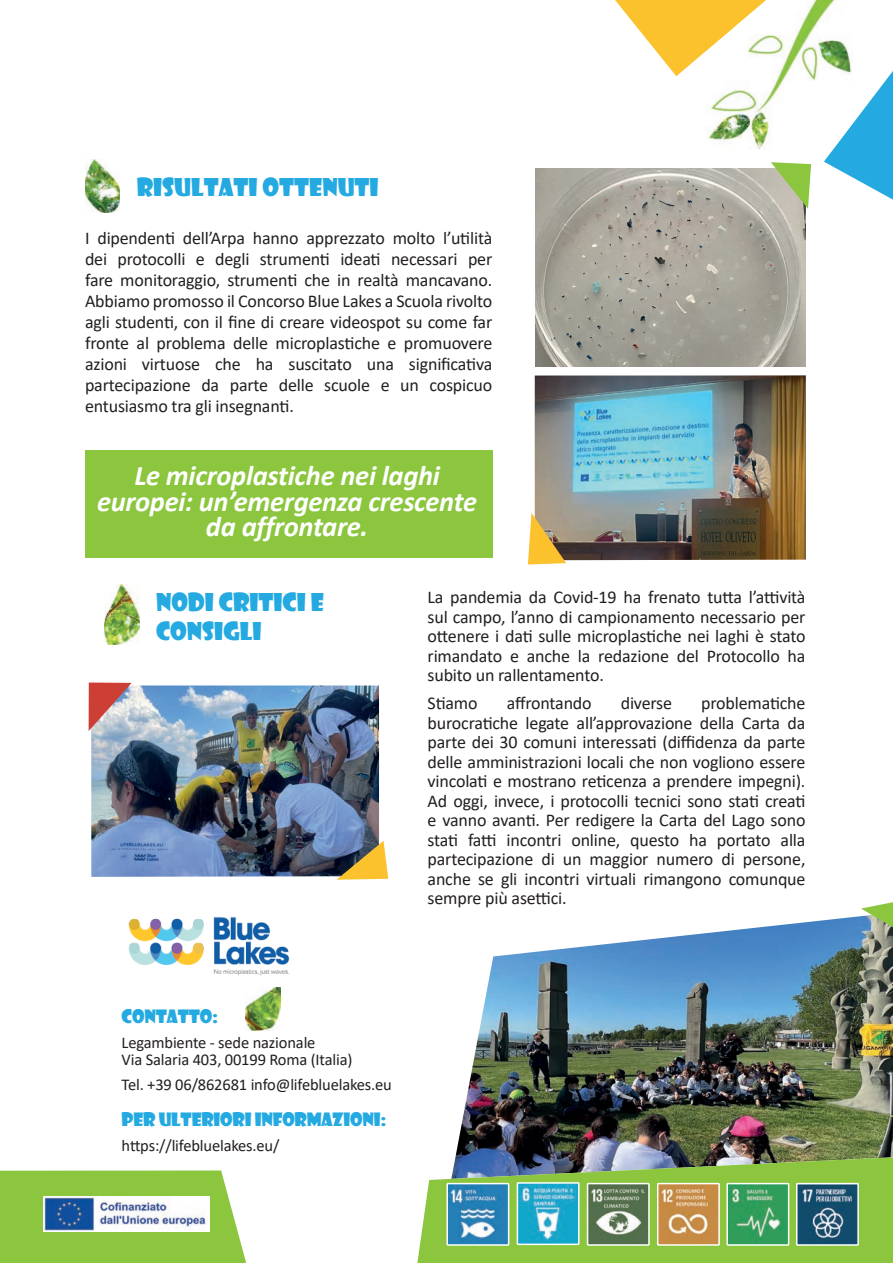
<style>
.page{position:relative;width:893px;height:1263px;background:#fff}
.page>*{position:absolute;margin:0;border:0;box-sizing:border-box;transform-origin:0 0}
.t1{font:italic 700 28.5px/25.5px "Calibri";letter-spacing:-.01em;color:#fff;text-align:center}
.t2{font:24px/28.8px "Showcard Gothic";color:#24aae1}
.t3{font:18px/19.5px "Calibri";letter-spacing:-.01em;color:#231f20;text-align:justify}
.t4{font:18px "Showcard Gothic";letter-spacing:-.01em;color:#24aae1}
.t5{font:16.5px/16.5px "Calibri";letter-spacing:-.01em;color:#231f20}
</style>
<div class="page">
<svg style="left:615px;top:0;width:91px;height:76px"></svg>
<img style="left:708px;top:0;width:139px;height:149px">
<img style="left:706px;top:0;width:78px;height:51px">
<svg style="left:824px;top:43px;width:69px;height:157px"></svg>
<img style="left:535px;top:375px;width:271px;height:185px">
<img style="left:455px;top:916px;width:438px;height:241px">
<svg style="left:861px;top:902px;width:32px;height:38px"></svg>
<svg style="left:417px;top:1157px;width:476px;height:106px;background:#8bba58"></svg>
<img style="left:590px;top:1186px;width:57px;height:57px">
<div style="left:587px;top:1183px;width:63px;height:63px;border:2px solid #fff"></div>
<img style="left:449px;top:1186px;width:57px;height:57px">
<div style="left:446px;top:1183px;width:63px;height:63px;border:2px solid #fff"></div>
<img style="left:660px;top:1186px;width:57px;height:57px">
<div style="left:657px;top:1183px;width:63px;height:63px;border:2px solid #fff"></div>
<img style="left:729px;top:1186px;width:57px;height:57px">
<div style="left:726px;top:1183px;width:63px;height:63px;border:2px solid #fff"></div>
<img style="left:520px;top:1185px;width:56px;height:57px">
<div style="left:517px;top:1182px;width:62px;height:63px;border:2px solid #fff"></div>
<img style="left:85px;top:160px;width:35px;height:52px">
<img style="left:245px;top:987px;width:35px;height:43px">
<img style="left:536px;top:168px;width:270px;height:198px">
<svg style="left:771px;top:162px;width:40px;height:47px;background:#abc57f"></svg>
<svg style="left:528px;top:513px;width:38px;height:51px;background:#ceab57"></svg>
<img style="left:128px;top:916px;width:162px;height:60px">
<img style="left:799px;top:1186px;width:57px;height:57px">
<div style="left:796px;top:1183px;width:63px;height:63px;border:2px solid #fff"></div>
<img style="left:105px;top:584px;width:35px;height:61px">
<img style="left:105px;top:592px;width:35px;height:20px">
<img style="left:105px;top:621px;width:35px;height:19px">
<img style="left:91px;top:685px;width:288px;height:192px">
<svg style="left:89px;top:682px;width:43px;height:49px;background:#ca8a8a"></svg>
<svg style="left:336px;top:841px;width:52px;height:39px;background:#a49156"></svg>
<div style="left:85px;top:450px;width:407px;height:108px;background:#8bc63e"></div>
<svg style="left:0;top:1170px;width:247px;height:93px"></svg>
<h2 class="t2" style="left:137px;top:171px;width:243px">RISULTATI OTTENUTI</h2>
<p class="t3" style="left:85px;top:227px;width:409px;line-height:21px">I dipendenti dell’Arpa hanno apprezzato molto l’utilità dei protocolli e degli strumenti ideati necessari per fare monitoraggio, strumenti che in realtà mancavano.<br>Abbiamo promosso il Concorso Blue Lakes a Scuola rivolto agli studenti, con il fine di creare videospot su come far fronte al problema delle microplastiche e promuovere azioni virtuose che ha suscitato una significativa partecipazione da parte delle scuole e un cospicuo entusiasmo tra gli insegnanti.</p>
<h1 class="t1" style="left:97px;top:462px;width:381px">Le microplastiche nei laghi europei: un’emergenza crescente da affrontare.</h1>
<h2 class="t2" style="left:156px;top:587px;width:170px">NODI CRITICI E<br>CONSIGLI</h2>
<p class="t3" style="left:428px;top:587px;width:379px">La pandemia da Covid-19 ha frenato tutta l’attività sul campo, l’anno di campionamento necessario per ottenere i dati sulle microplastiche nei laghi è stato rimandato e anche la redazione del Protocollo ha subito un rallentamento.</p>
<p class="t3" style="left:428px;top:693px;width:52px">Stiamo</p>
<p class="t3" style="left:507px;top:693px;width:86px">affrontando</p>
<p class="t3" style="left:621px;top:693px;width:53px">diverse</p>
<p class="t3" style="left:428px;top:693px;width:379px;text-indent:274px">problematiche burocratiche legate all’approvazione della Carta da parte dei 30 comuni interessati (diffidenza da parte delle amministrazioni locali che non vogliono essere vincolati e mostrano reticenza a prendere impegni).<br>Ad oggi, invece, i protocolli tecnici sono stati creati e vanno avanti. Per redigere la Carta del Lago sono stati fatti incontri online, questo ha portato alla partecipazione di un maggior numero di persone, anche se gli incontri virtuali rimangono comunque sempre più asettici.</p>
<p class="t4" style="left:122px;top:1004px;width:98px">CONTATTO:</p>
<p class="t5" style="left:122px;top:1034px;width:232px">Legambiente - sede nazionale<br>Via Salaria 403, 00199 Roma (Italia)</p>
<p class="t5" style="left:122px;top:1075px;width:272px">Tel. +39 06/862681 info@lifebluelakes.eu</p>
<p class="t4" style="left:122px;top:1107px;width:266px">PER ULTERIORI INFORMAZIONI:</p>
<p class="t5" style="left:122px;top:1136px;width:159px">https://lifebluelakes.eu/</p>
</div>
